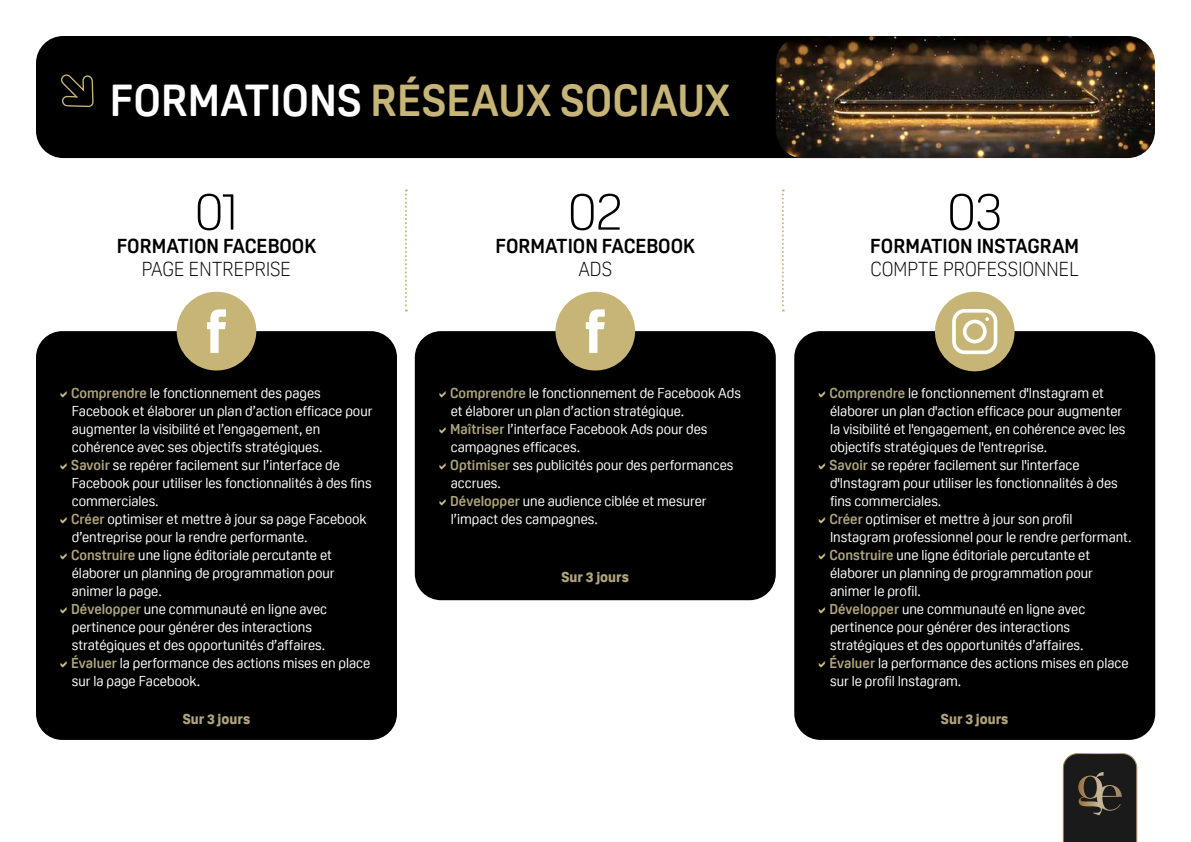
<style>
.page{position:relative;width:1191px;height:842px;background:#fff}
.page>*{position:absolute;margin:0;border:0;box-sizing:border-box;transform-origin:0 0}
.t1{font:300 52.5px "Oscine";color:#000}
.t2{font:700 43.7px "Oscine";color:#c6b577}
.t3{font:700 19.7px "Oscine";color:#000}
.t4{font:300 19.7px "Oscine";color:#000}
.t5{font:14px/18px "Oscine";color:#fff}
.t6{font:800 14px "Oscine";color:#afa47b}
.s1{color:#fff}
.s2{font-weight:700;color:#afa47b}
</style>
<div class="page">
<div style="left:36px;top:36px;width:938px;height:122px;background:#000;border-radius:27px"></div>
<svg style="left:1063px;top:753px;width:74px;height:89px;background:#2e2b27"></svg>
<svg style="left:61px;top:74px;width:33px;height:33px"></svg>
<img style="left:776px;top:36px;width:379px;height:122px">
<div style="left:36px;top:331px;width:361px;height:409px;background:#000;border-radius:26px"></div>
<div style="left:415px;top:331px;width:361px;height:269px;background:#000;border-radius:26px"></div>
<svg style="left:405px;top:189px;width:2px;height:122px"></svg>
<svg style="left:782px;top:189px;width:2px;height:122px"></svg>
<svg style="left:177px;top:292px;width:79px;height:78px"></svg>
<svg style="left:555px;top:292px;width:80px;height:78px"></svg>
<div style="left:794px;top:331px;width:361px;height:409px;background:#000;border-radius:26px"></div>
<div style="left:935px;top:292px;width:79px;height:79px;background:#c6b577;border-radius:40px"></div>
<svg style="left:952px;top:309px;width:45px;height:45px"></svg>
<h2 class="t2" style="left:110px;top:76px;width:622px"><span class="s1">FORMATIONS</span> RÉSEAUX SOCIAUX</h2>
<h1 class="t1" style="left:195px;top:182px;width:45px">01</h1>
<h1 class="t1" style="left:568px;top:182px;width:56px">02</h1>
<h3 class="t3" style="left:117px;top:234px;width:201px">FORMATION FACEBOOK</h3>
<h3 class="t4" style="left:142px;top:258px;width:151px">PAGE ENTREPRISE</h3>
<h3 class="t3" style="left:495px;top:234px;width:201px">FORMATION FACEBOOK</h3>
<h3 class="t4" style="left:578px;top:258px;width:35px">ADS</h3>
<p class="t5" style="left:71px;top:384px;width:303px"><span class="s2">Comprendre</span> le fonctionnement des pages Facebook et élaborer un plan d’action efficace pour augmenter la visibilité et l’engagement, en cohérence avec ses objectifs stratégiques.<br><span class="s2">Savoir</span> se repérer facilement sur l’interface de Facebook pour utiliser les fonctionnalités à des fins commerciales.<br><span class="s2">Créer</span> optimiser et mettre à jour sa page Facebook d’entreprise pour la rendre performante.<br><span class="s2">Construire</span> une ligne éditoriale percutante et élaborer un planning de programmation pour animer la page.<br><span class="s2">Développer</span> une communauté en ligne avec pertinence pour générer des interactions stratégiques et des opportunités d’affaires.<br><span class="s2">Évaluer</span> la performance des actions mises en place sur la page Facebook.</p>
<p class="t5" style="left:450px;top:384px;width:292px"><span class="s2">Comprendre</span> le fonctionnement de Facebook Ads et élaborer un plan d’action stratégique.<br><span class="s2">Maîtriser</span> l’interface Facebook Ads pour des campagnes efficaces.<br><span class="s2">Optimiser</span> ses publicités pour des performances accrues.<br><span class="s2">Développer</span> une audience ciblée et mesurer l’impact des campagnes.</p>
<p class="t6" style="left:561px;top:569px;width:69px">Sur 3 jours</p>
<h1 class="t1" style="left:947px;top:182px;width:56px">03</h1>
<h3 class="t3" style="left:870px;top:234px;width:210px">FORMATION INSTAGRAM</h3>
<h3 class="t4" style="left:870px;top:258px;width:210px">COMPTE PROFESSIONNEL</h3>
<p class="t5" style="left:829px;top:384px;width:303px"><span class="s2">Comprendre</span> le fonctionnement d'Instagram et élaborer un plan d'action efficace pour augmenter la visibilité et l'engagement, en cohérence avec les objectifs stratégiques de l'entreprise.<br><span class="s2">Savoir</span> se repérer facilement sur l'interface d'Instagram pour utiliser les fonctionnalités à des fins commerciales.<br><span class="s2">Créer</span> optimiser et mettre à jour son profil Instagram professionnel pour le rendre performant.<br><span class="s2">Construire</span> une ligne éditoriale percutante et élaborer un planning de programmation pour animer le profil.<br><span class="s2">Développer</span> une communauté en ligne avec pertinence pour générer des interactions stratégiques et des opportunités d’affaires.<br><span class="s2">Évaluer</span> la performance des actions mises en place sur le profil Instagram.</p>
<p class="t6" style="left:183px;top:711px;width:69px">Sur 3 jours</p>
<p class="t6" style="left:941px;top:711px;width:69px">Sur 3 jours</p>
</div>
